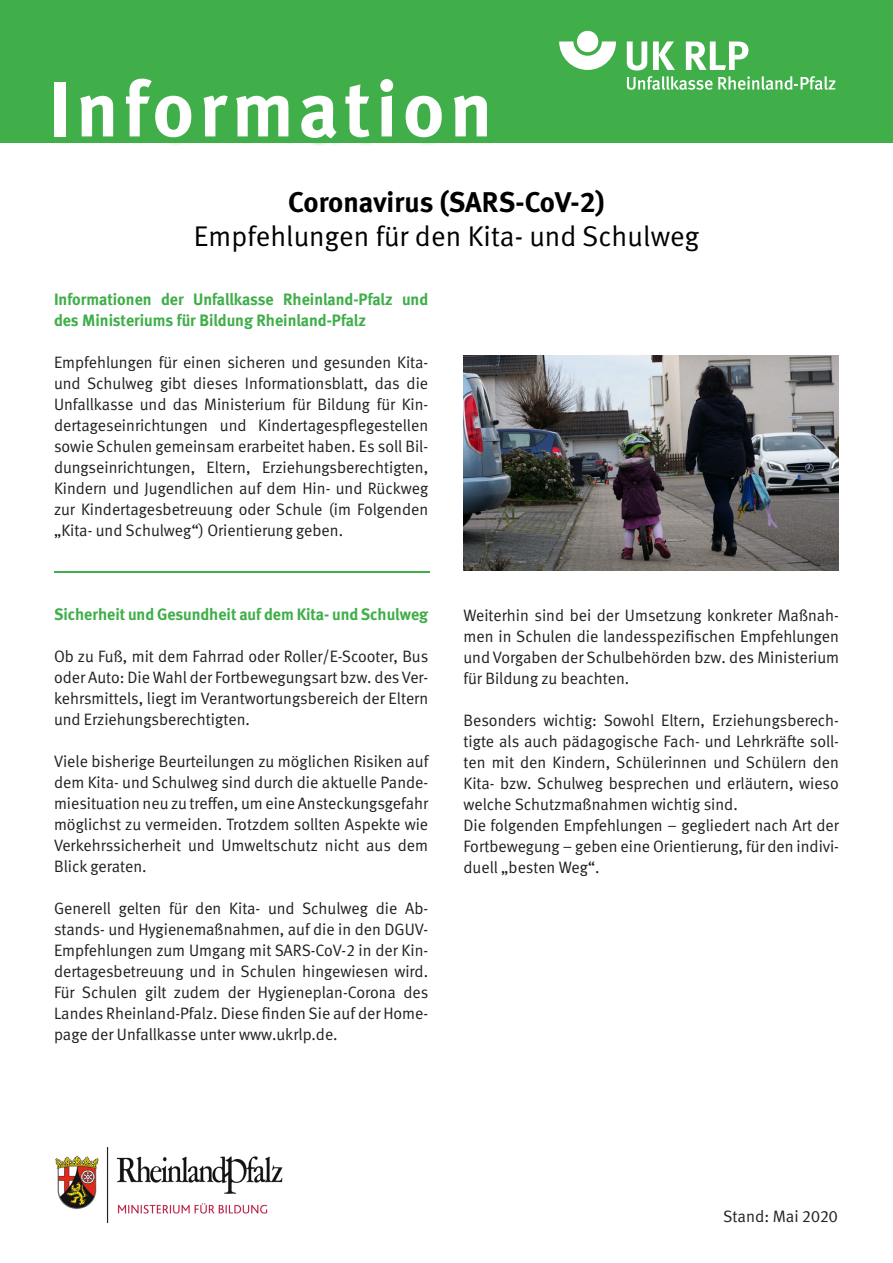
<style>
.page{position:relative;width:893px;height:1263px;background:#fff}
.page>*{position:absolute;margin:0;border:0;box-sizing:border-box;transform-origin:0 0}
.t1{font:700 78px "DGUV Meta";letter-spacing:.07em;color:#fff}
.t2{font:28.5px "DGUV Meta";letter-spacing:.005em;color:#000001}
.t3{font:700 28.5px "DGUV Meta";color:#000001}
.t4{font:16.5px/21px "DGUV Meta";color:#231f20;text-align:justify}
.t5{font:700 16.5px/21px "DGUV Meta";color:#40ae49}
</style>
<div class="page">
<div style="left:0;top:0;width:893px;height:142px;background:#40ae49"></div>
<div style="left:52px;top:77px;width:444px;height:70px;background:#40ae49"></div>
<svg style="left:559px;top:42px;width:57px;height:28px"></svg>
<div style="left:577px;top:31px;width:21px;height:21px;background:#fff;border-radius:50%"></div>
<svg style="left:627px;top:42px;width:209px;height:48px"></svg>
<img style="left:463px;top:356px;width:376px;height:214px">
<hr style="left:54px;top:572px;width:375px;height:1px;background:#40ae49">
<img style="left:55px;top:1147px;width:228px;height:76px">
<p class="t1" style="left:48px;top:63px;width:445px">Information</p>
<p class="t3" style="left:288px;top:185px;width:318px">Coronavirus (SARS-CoV-2)</p>
<p class="t2" style="left:194px;top:220px;width:507px">Empfehlungen für den Kita- und Schulweg</p>
<p class="t5" style="left:54px;top:289px;width:376px">Informationen der Unfallkasse Rheinland-Pfalz und des Ministeriums für Bildung Rheinland-Pfalz</p>
<p class="t4" style="left:54px;top:352px;width:376px">Empfehlungen für einen sicheren und gesunden Kita&shy;und Schulweg gibt dieses Informationsblatt, das die Unfallkasse und das Ministerium für Bildung für Kin&shy;dertageseinrichtungen und Kindertagespflegestellen sowie Schulen gemeinsam erarbeitet haben. Es soll Bil&shy;dungseinrichtungen, Eltern, Erziehungsberechtigten, Kindern und Jugendlichen auf dem Hin- und Rückweg zur Kindertagesbetreuung oder Schule (im Folgenden „Kita- und Schulweg“) Orientierung geben.</p>
<p class="t5" style="left:54px;top:604px;width:376px">Sicherheit und Gesundheit auf dem Kita- und Schulweg</p>
<p class="t4" style="left:54px;top:646px;width:376px">Ob zu Fuß, mit dem Fahrrad oder Roller/E-Scooter, Bus oder Auto: Die Wahl der Fortbewegungsart bzw. des Ver&shy;kehrsmittels, liegt im Verantwortungsbereich der Eltern und Erziehungsberechtigten.</p>
<p class="t4" style="left:54px;top:751px;width:376px">Viele bisherige Beurteilungen zu möglichen Risiken auf dem Kita- und Schulweg sind durch die aktuelle Pande&shy;miesituation neu zu treffen, um eine Ansteckungsgefahr</p>
<p class="t4" style="left:54px;top:814px;width:376px">möglichst zu vermeiden. Trotzdem sollten Aspekte wie Verkehrssicherheit und Umweltschutz nicht aus dem Blick geraten.</p>
<p class="t4" style="left:54px;top:898px;width:376px">Generell gelten für den Kita- und Schulweg die Ab&shy;stands- und Hygienemaßnahmen, auf die in den DGUV-Empfehlungen zum Umgang mit SARS-CoV-2 in der Kin&shy;dertagesbetreuung und in Schulen hingewiesen wird.<br>Für Schulen gilt zudem der Hygieneplan-Corona des Landes Rheinland-Pfalz. Diese finden Sie auf der Home&shy;page der Unfallkasse unter www.ukrlp.de.</p>
<p class="t4" style="left:463px;top:605px;width:377px">Weiterhin sind bei der Umsetzung konkreter Maßnah&shy;men in Schulen die landesspezifischen Empfehlungen und Vorgaben der Schulbehörden bzw. des Ministerium für Bildung zu beachten.</p>
<p class="t4" style="left:463px;top:710px;width:377px">Besonders wichtig: Sowohl Eltern, Erziehungsberech&shy;tigte als auch pädagogische Fach- und Lehrkräfte soll&shy;ten mit den Kindern, Schülerinnen und Schülern den Kita- bzw. Schulweg besprechen und erläutern, wieso welche Schutzmaßnahmen wichtig sind.</p>
<p class="t4" style="left:463px;top:815px;width:377px">Die folgenden Empfehlungen – gegliedert nach Art der Fortbewegung – geben eine Orientierung, für den indivi&shy;duell „besten Weg“.</p>
<p class="t4" style="left:723px;top:1206px;width:117px">Stand: Mai 2020</p>
</div>
